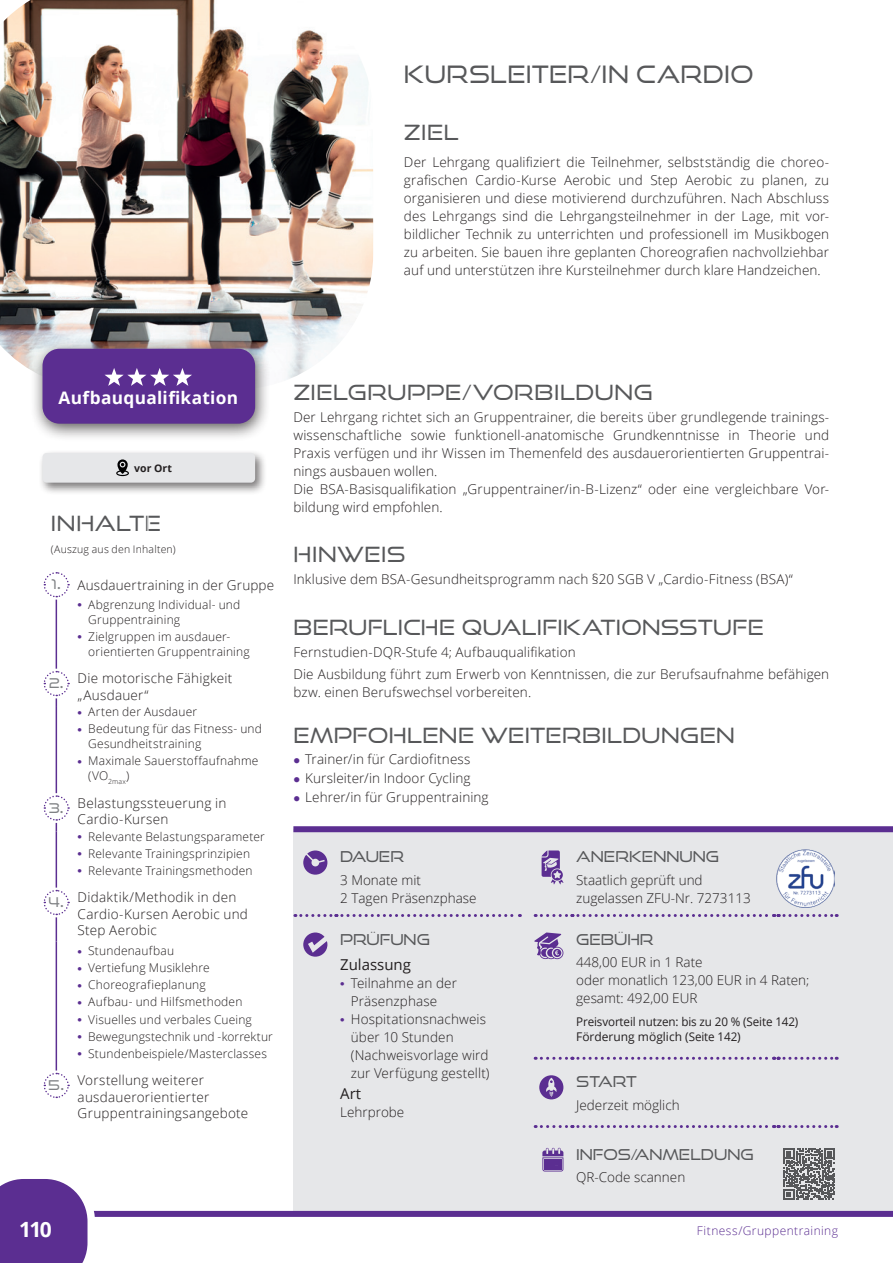
<style>
.page{position:relative;width:893px;height:1263px;background:#fff}
.page>*{position:absolute;margin:0;border:0;box-sizing:border-box;transform-origin:0 0}
.t1{font:24px "Good Times Bk";letter-spacing:.01em;color:#57585a}
.t2{font:21px "Good Times Bk";letter-spacing:.02em;color:#57585a}
.t3{font:700 21px "Open Sans";color:#fff}
.t4{font:700 17.25px "Open Sans";letter-spacing:.015em;color:#fff}
.t5{font:15px "Good Times Bk";color:#57585a}
.t6{font:15px "Open Sans";color:#231f20}
.t7{font:300 13.5px/18px "Open Sans";letter-spacing:.01em;color:#231f20}
.t8{font:300 12px/17.1px "Open Sans";letter-spacing:.015em;color:#231f20}
.t9{font:12px/15px "Open Sans";letter-spacing:-.01em;color:#231f20}
.t10{font:300 12px "Open Sans";letter-spacing:.035em;color:#5b2e91}
.t11{font:300 10.5px "Open Sans";letter-spacing:.02em;color:#231f20}
.t12{font:700 10.5px "Open Sans";color:#231f20}
.s1{font-family:"Good Times Bk";font-weight:400;color:#808285}
.s2{font-family:"Good Times Rg";font-weight:700;color:#808285}
</style>
<div class="page">
<img style="left:0;top:0;width:373px;height:379px">
<div style="left:30px;top:338px;width:241px;height:104px;background:#231f20;opacity:.75"></div>
<div style="left:43px;top:349px;width:212px;height:75px;background:#5b2e91;border-radius:17px"></div>
<svg style="left:105px;top:368px;width:87px;height:18px"></svg>
<hr style="left:56px;top:600px;width:1px;height:69px;background:#5b2e91">
<hr style="left:56px;top:707px;width:1px;height:86px;background:#5b2e91">
<hr style="left:56px;top:831px;width:1px;height:57px;background:#5b2e91">
<hr style="left:56px;top:941px;width:1px;height:129px;background:#5b2e91">
<svg style="left:43px;top:572px;width:27px;height:26px"></svg>
<svg style="left:43px;top:670px;width:27px;height:37px"></svg>
<svg style="left:43px;top:795px;width:27px;height:36px"></svg>
<svg style="left:43px;top:889px;width:27px;height:52px"></svg>
<svg style="left:43px;top:1072px;width:27px;height:27px"></svg>
<div style="left:39px;top:449px;width:228px;height:46px;background:#231f20;opacity:.6"></div>
<div style="left:43px;top:453px;width:212px;height:30px;background:#e6e7e9;border-radius:4px"></div>
<svg style="left:116px;top:459px;width:13px;height:17px"></svg>
<div style="left:293px;top:829px;width:600px;height:385px;background:#e6e7e9"></div>
<div style="left:293px;top:826px;width:600px;height:6px;background:#5b2e91"></div>
<svg style="left:295px;top:914px;width:225px;height:3px"></svg>
<svg style="left:535px;top:914px;width:302px;height:3px"></svg>
<svg style="left:535px;top:1057px;width:302px;height:3px"></svg>
<svg style="left:535px;top:1125px;width:302px;height:3px"></svg>
<svg style="left:303px;top:850px;width:24px;height:25px"></svg>
<svg style="left:542px;top:850px;width:21px;height:34px"></svg>
<div style="left:774px;top:846px;width:64px;height:65px;border:4px solid #e6e7e9;border-radius:50%"></div>
<img style="left:777px;top:850px;width:57px;height:57px">
<svg style="left:303px;top:932px;width:24px;height:25px"></svg>
<svg style="left:534px;top:932px;width:29px;height:27px"></svg>
<svg style="left:539px;top:1075px;width:24px;height:24px"></svg>
<svg style="left:542px;top:1148px;width:21px;height:23px"></svg>
<svg style="left:783px;top:1148px;width:52px;height:52px"></svg>
<div style="left:0;top:1211px;width:893px;height:6px;background:#5b2e91"></div>
<svg style="left:0;top:1179px;width:95px;height:84px"></svg>
<h1 class="t1" style="left:404px;top:60px;width:351px">KURSLEITER/IN CARDIO</h1>
<h2 class="t2" style="left:404px;top:120px;width:56px">ZIEL</h2>
<p class="t7" style="left:404px;top:152px;width:427px;text-align:justify">Der Lehrgang qualifiziert die Teilnehmer, selbstständig die choreo&shy;grafischen Cardio-Kurse Aerobic und Step Aerobic zu planen, zu organisieren und diese motivierend durchzuführen. Nach Abschluss des Lehrgangs sind die Lehrgangsteilnehmer in der Lage, mit vor&shy;bildlicher Technik zu unterrichten und professionell im Musikbogen zu arbeiten. Sie bauen ihre geplanten Choreografien nachvollziehbar auf und unterstützen ihre Kursteilnehmer durch klare Handzeichen.</p>
<p class="t4" style="left:59px;top:386px;width:181px">Aufbauqualifikation</p>
<p class="t12" style="left:134px;top:460px;width:39px">vor Ort</p>
<h2 class="t2" style="left:51px;top:511px;width:112px">INHALTE</h2>
<p class="t11" style="left:51px;top:542px;width:126px">(Auszug aus den Inhalten)</p>
<p class="t7" style="left:52px;top:576px;width:224px"><span class="s1">1</span><span class="s2">.</span> Ausdauertraining in der Gruppe</p>
<p class="t8" style="left:88px;top:597px;width:154px;line-height:15px">Abgrenzung Individual- und<br>Gruppentraining</p>
<p class="t8" style="left:88px;top:629px;width:163px;line-height:15px">Zielgruppen im ausdauer&shy;orientierten Gruppentraining</p>
<p class="t7" style="left:78px;top:670px;width:156px;line-height:16.5px;text-indent:-29px"><span class="s1">2</span><span class="s2">.</span> Die motorische Fähigkeit „Ausdauer“</p>
<p class="t8" style="left:88px;top:703px;width:175px">Arten der Ausdauer<br>Bedeutung für das Fitness- und</p>
<p class="t8" style="left:88px;top:735px;width:172px">Gesundheitstraining<br>Maximale Sauerstoffaufnahme</p>
<p class="t8" style="left:88px;top:767px;width:43px">(VO<sub>2max</sub>)</p>
<p class="t7" style="left:78px;top:794px;width:150px;line-height:16.5px;text-indent:-29px"><span class="s1">3</span><span class="s2">.</span> Belastungssteuerung in<br>Cardio-Kursen</p>
<p class="t8" style="left:88px;top:827px;width:178px">Relevante Belastungsparameter<br>Relevante Trainingsprinzipien<br>Relevante Trainingsmethoden</p>
<p class="t7" style="left:78px;top:889px;width:172px;line-height:16.5px;text-indent:-29px"><span class="s1">4</span><span class="s2">.</span> Didaktik/Methodik in den<br>Cardio-Kursen Aerobic und<br>Step Aerobic</p>
<p class="t8" style="left:88px;top:942px;width:186px">Stundenaufbau<br>Vertiefung Musiklehre<br>Choreografieplanung<br>Aufbau- und Hilfsmethoden<br>Visuelles und verbales Cueing<br>Bewegungstechnik und -korrektur<br>Stundenbeispiele/Masterclasses</p>
<p class="t7" style="left:78px;top:1071px;width:172px;line-height:16.5px;text-indent:-29px"><span class="s1">5</span><span class="s2">.</span> Vorstellung weiterer ausdauerorientierter<br>Gruppentrainingsangebote</p>
<h2 class="t2" style="left:293px;top:379px;width:361px">ZIELGRUPPE/VORBILDUNG</h2>
<p class="t7" style="left:293px;top:407px;width:537px">Der Lehrgang richtet sich an Gruppentrainer, die bereits über grundlegende trainings&shy;wissenschaftliche sowie funktionell-anatomische Grundkenntnisse in Theorie und Praxis verfügen und ihr Wissen im Themenfeld des ausdauerorientierten Gruppentrai&shy;nings ausbauen wollen.<br>Die BSA-Basisqualifikation „Gruppentrainer/in-B-Lizenz“ oder eine vergleichbare Vor-- bildung wird empfohlen.</p>
<h2 class="t2" style="left:293px;top:541px;width:114px">HINWEIS</h2>
<p class="t7" style="left:293px;top:570px;width:501px">Inklusive dem BSA-Gesundheitsprogramm nach §20 SGB V „Cardio-Fitness (BSA)“</p>
<h2 class="t2" style="left:293px;top:614px;width:472px">BERUFLICHE QUALIFIKATIONSSTUFE</h2>
<p class="t7" style="left:293px;top:640px;width:537px;line-height:22.2px">Fernstudien-DQR-Stufe 4; Aufbauqualifikation<br>Die Ausbildung führt zum Erwerb von Kenntnissen, die zur Berufsaufnahme befähigen</p>
<p class="t7" style="left:293px;top:683px;width:239px">bzw. einen Berufswechsel vorbereiten.</p>
<h2 class="t2" style="left:293px;top:723px;width:443px">EMPFOHLENE WEITERBILDUNGEN</h2>
<p class="t7" style="left:305px;top:749px;width:185px;line-height:19px">Trainer/in für Cardiofitness<br>Kursleiter/in Indoor Cycling<br>Lehrer/in für Gruppentraining</p>
<p class="t5" style="left:340px;top:848px;width:65px">DAUER</p>
<p class="t7" style="left:340px;top:870px;width:138px">3 Monate mit<br>2 Tagen Präsenzphase</p>
<p class="t5" style="left:340px;top:930px;width:91px">PRÜFUNG</p>
<p class="t6" style="left:340px;top:954px;width:72px">Zulassung</p>
<p class="t7" style="left:351px;top:973px;width:140px">Teilnahme an der<br>Präsenzphase<br>Hospitationsnachweis über 10 Stunden (Nachweisvorlage wird zur Verfügung gestellt)</p>
<p class="t6" style="left:340px;top:1083px;width:22px">Art</p>
<p class="t7" style="left:340px;top:1102px;width:66px">Lehrprobe</p>
<p class="t5" style="left:576px;top:848px;width:144px">ANERKENNUNG</p>
<p class="t7" style="left:576px;top:870px;width:176px">Staatlich geprüft und zugelassen ZFU-Nr. 7273113</p>
<p class="t5" style="left:576px;top:930px;width:79px">GEBÜHR</p>
<p class="t7" style="left:576px;top:952px;width:235px">448,00 EUR in 1 Rate<br>oder monatlich 123,00 EUR in 4 Raten; gesamt: 492,00 EUR</p>
<p class="t9" style="left:576px;top:1014px;width:224px">Preisvorteil nutzen: bis zu 20 % (Seite 142)<br>Förderung möglich (Seite 142)</p>
<p class="t5" style="left:576px;top:1073px;width:62px">START</p>
<p class="t7" style="left:576px;top:1095px;width:105px">Jederzeit möglich</p>
<p class="t5" style="left:576px;top:1145px;width:179px">INFOS/ANMELDUNG</p>
<p class="t7" style="left:576px;top:1168px;width:111px">QR-Code scannen</p>
<h2 class="t3" style="left:19px;top:1214px;width:34px">110</h2>
<p class="t10" style="left:697px;top:1222px;width:143px">Fitness/Gruppentraining</p>
</div>
